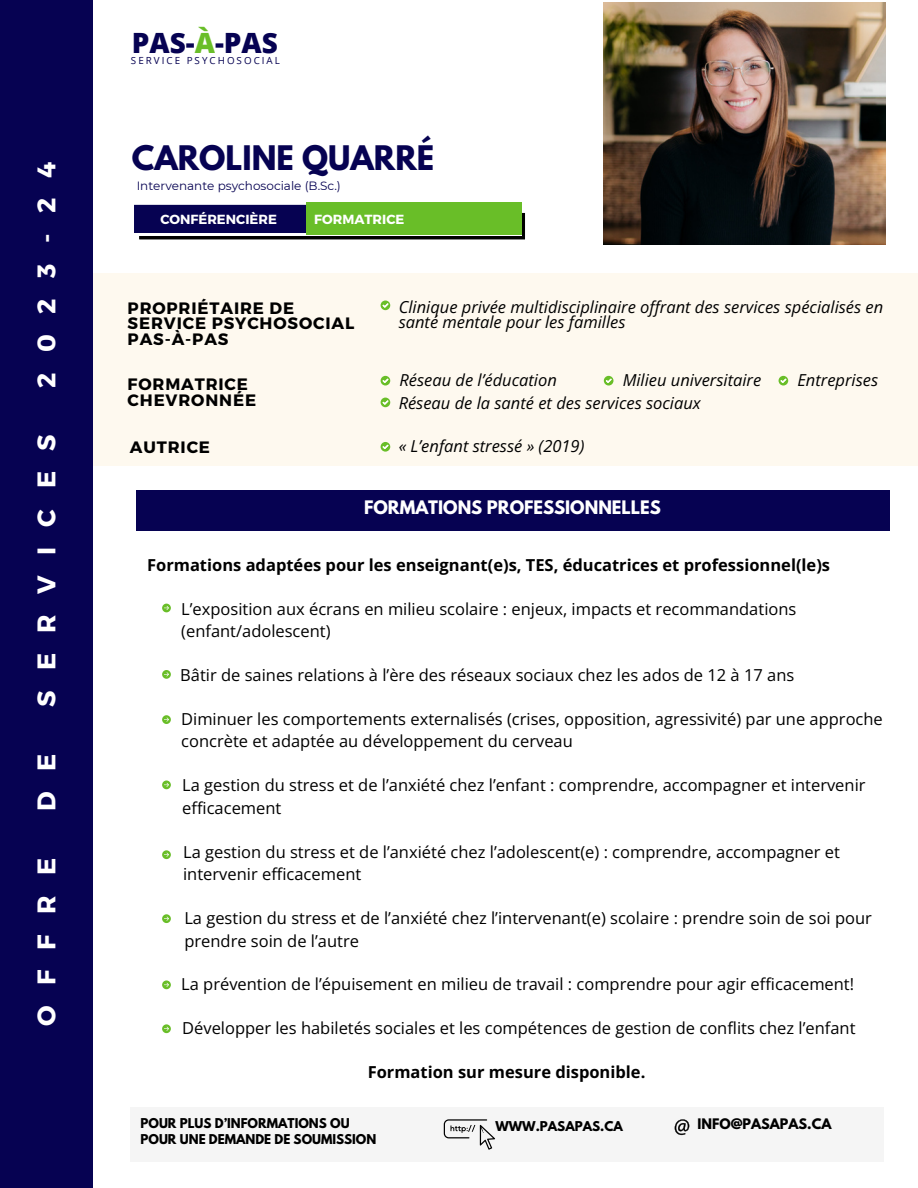
<style>
.page{position:relative;width:918px;height:1188px;background:#fff}
.page>*{position:absolute;margin:0;border:0;box-sizing:border-box;transform-origin:0 0}
.t1{font:700 30px "League Spartan";color:#060252}
.t2{font:800 27.9px "Open Sans";color:#060252}
.t3{font:700 25.5px "Montserrat";letter-spacing:.8em;color:#fff}
.t4{font:16.5px/22.5px "Open Sans";color:#000}
.t5{font:italic 16.5px/15.8px "Open Sans";color:#000}
.t6{font:700 16.5px "Open Sans";color:#000}
.t7{font:700 16.5px "Montserrat";letter-spacing:.05em;color:#000}
.t8{font:700 16.5px "League Spartan";color:#fff}
.t9{font:700 13.2px "Montserrat";color:#fff}
.t10{font:700 12.9px "League Spartan";color:#000}
.t11{font:700 12px "League Spartan";color:#000}
.t12{font:12px "Montserrat";color:#060252}
.t13{font:9.75px "Open Sans";letter-spacing:.205em;color:#060252}
.s1{color:#69be28}
</style>
<div class="page">
<img style="left:603px;top:2px;width:282px;height:242px">
<div style="left:92px;top:273px;width:826px;height:192px;background:#fef9ef"></div>
<svg style="left:381px;top:376px;width:9px;height:10px"></svg>
<svg style="left:604px;top:376px;width:9px;height:10px"></svg>
<svg style="left:381px;top:398px;width:9px;height:9px"></svg>
<svg style="left:779px;top:376px;width:9px;height:10px"></svg>
<svg style="left:381px;top:301px;width:9px;height:9px"></svg>
<svg style="left:381px;top:442px;width:9px;height:10px"></svg>
<svg style="left:134px;top:203px;width:391px;height:37px;background:#302d60"></svg>
<div style="left:306px;top:203px;width:215px;height:32px;background:#69be28"></div>
<div style="left:136px;top:490px;width:753px;height:41px;background:#060252"></div>
<svg style="left:162px;top:604px;width:9px;height:8px"></svg>
<svg style="left:162px;top:670px;width:9px;height:9px"></svg>
<svg style="left:162px;top:715px;width:9px;height:9px"></svg>
<svg style="left:162px;top:781px;width:9px;height:8px"></svg>
<svg style="left:162px;top:850px;width:9px;height:9px"></svg>
<svg style="left:162px;top:914px;width:9px;height:9px"></svg>
<svg style="left:162px;top:980px;width:9px;height:9px"></svg>
<svg style="left:162px;top:1024px;width:9px;height:9px"></svg>
<div style="left:130px;top:1107px;width:754px;height:55px;background:#f5f5f5"></div>
<svg style="left:444px;top:1119px;width:51px;height:31px"></svg>
<svg style="left:675px;top:1119px;width:14px;height:16px"></svg>
<div style="left:0;top:0;width:92px;height:1188px;background:#060252"></div>
<p class="t3" style="left:30px;top:388px;width:228px;rotate:-90deg">2023-24</p>
<p class="t3" style="left:30px;top:707px;width:274px;rotate:-90deg">SERVICES</p>
<p class="t3" style="left:30px;top:811px;width:59px;rotate:-90deg">D E</p>
<p class="t3" style="left:30px;top:1026px;width:170px;rotate:-90deg">OFFRE</p>
<p class="t2" style="left:132px;top:23px;width:148px">PAS-<span class="s1">À</span>-PAS</p>
<p class="t13" style="left:131px;top:53px;width:150px">SERVICE PSYCHOSOCIAL</p>
<p class="t1" style="left:132px;top:143px;width:304px">CAROLINE QUARRÉ</p>
<p class="t12" style="left:137px;top:178px;width:206px">Intervenante psychosociale (B.Sc.)</p>
<p class="t9" style="left:160px;top:211px;width:118px">CONFÉRENCIÈRE</p>
<p class="t9" style="left:314px;top:211px;width:92px">FORMATRICE</p>
<p class="t7" style="left:128px;top:297px;width:168px">PROPRIÉTAIRE DE</p>
<p class="t7" style="left:128px;top:313px;width:228px">SERVICE PSYCHOSOCIAL</p>
<p class="t7" style="left:128px;top:329px;width:102px">PAS-À-PAS</p>
<p class="t5" style="left:399px;top:298px;width:486px">Clinique privée multidisciplinaire offrant des services spécialisés en santé mentale pour les familles</p>
<p class="t5" style="left:399px;top:372px;width:159px">Réseau de l’éducation</p>
<p class="t5" style="left:623px;top:372px;width:140px">Milieu universitaire</p>
<p class="t5" style="left:399px;top:394px;width:304px">Réseau de la santé et des services sociaux</p>
<p class="t7" style="left:128px;top:374px;width:122px">FORMATRICE</p>
<p class="t5" style="left:797px;top:372px;width:82px">Entreprises</p>
<p class="t7" style="left:128px;top:389px;width:130px">CHEVRONNÉE</p>
<p class="t7" style="left:130px;top:437px;width:82px">AUTRICE</p>
<p class="t5" style="left:399px;top:438px;width:187px">« L’enfant stressé » (2019)</p>
<p class="t8" style="left:364px;top:499px;width:298px">FORMATIONS PROFESSIONNELLES</p>
<p class="t6" style="left:147px;top:553px;width:685px">Formations adaptées pour les enseignant(e)s, TES, éducatrices et professionnel(le)s</p>
<p class="t4" style="left:181px;top:597px;width:617px">L’exposition aux écrans en milieu scolaire : enjeux, impacts et recommandations (enfant/adolescent)</p>
<p class="t4" style="left:180px;top:663px;width:616px">Bâtir de saines relations à l’ère des réseaux sociaux chez les ados de 12 à 17 ans</p>
<p class="t4" style="left:181px;top:707px;width:703px">Diminuer les comportements externalisés (crises, opposition, agressivité) par une approche concrète et adaptée au développement du cerveau</p>
<p class="t4" style="left:182px;top:774px;width:685px">La gestion du stress et de l’anxiété chez l’enfant : comprendre, accompagner et intervenir efficacement</p>
<p class="t4" style="left:183px;top:840px;width:658px">La gestion du stress et de l’anxiété chez l’adolescent(e) : comprendre, accompagner et intervenir efficacement</p>
<p class="t4" style="left:184px;top:906px;width:689px">La gestion du stress et de l’anxiété chez l’intervenant(e) scolaire : prendre soin de soi pour prendre soin de l’autre</p>
<p class="t4" style="left:181px;top:973px;width:674px">La prévention de l’épuisement en milieu de travail : comprendre pour agir efficacement!</p>
<p class="t4" style="left:182px;top:1017px;width:675px">Développer les habiletés sociales et les compétences de gestion de conflits chez l’enfant</p>
<p class="t6" style="left:368px;top:1061px;width:279px">Formation sur mesure disponible.</p>
<p class="t11" style="left:141px;top:1117px;width:211px">POUR PLUS D’INFORMATIONS OU</p>
<p class="t11" style="left:495px;top:1121px;width:129px">WWW.PASAPAS.CA</p>
<p class="t11" style="left:141px;top:1133px;width:237px">POUR UNE DEMANDE DE SOUMISSION</p>
<p class="t10" style="left:697px;top:1118px;width:136px">INFO@PASAPAS.CA</p>
</div>
